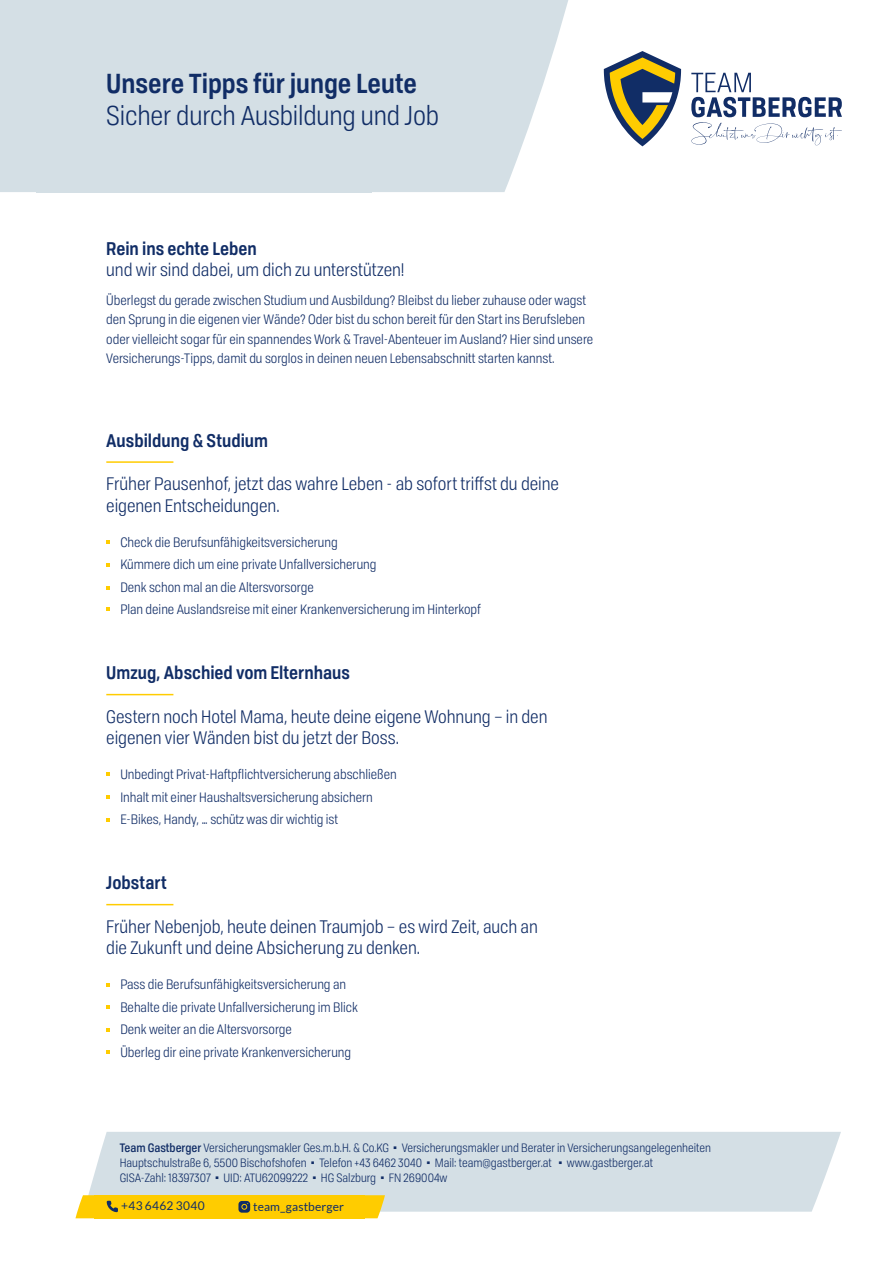
<style>
.page{position:relative;width:893px;height:1263px;background:#fff}
.page>*{position:absolute;margin:0;border:0;box-sizing:border-box;transform-origin:0 0}
.t1{font:27px "Tofino Pro Personal Narrow";letter-spacing:-.005em;color:#112d66}
.t2{font:600 27px "Tofino Pro Personal Narrow";color:#112d66}
.t3{font:18px/21.6px "Tofino Pro Personal Narrow";letter-spacing:-.005em;color:#112d66}
.t4{font:600 18px "Tofino Pro Personal Narrow";color:#112d66}
.t5{font:13.5px/22.5px "Tofino Pro Personal Narrow";color:#112d66}
.t6{font:12px/15px "Tofino Pro Personal Narrow";color:#112d66}
.t7{font:12px "Lato";letter-spacing:.01em;color:#112d66}
.t8{font:12px "Lato";letter-spacing:.03em;color:#112d66}
.s1{font-weight:500}
.s2{font-family:"Akzidenz Grotesk BQ";font-weight:300}
</style>
<div class="page">
<svg style="left:604px;top:51px;width:77px;height:95px"></svg>
<svg style="left:691px;top:73px;width:151px;height:72px"></svg>
<div style="left:88px;top:1132px;width:753px;height:80px;background:#d4dfe5"></div>
<svg style="left:365px;top:1195px;width:20px;height:23px"></svg>
<div style="left:94px;top:1195px;width:271px;height:23px;background:#fc0"></div>
<svg style="left:75px;top:1195px;width:43px;height:23px"></svg>
<svg style="left:238px;top:1201px;width:12px;height:12px"></svg>
<svg style="left:372px;top:0;width:196px;height:192px;fill:#d4dfe5"></svg>
<div style="left:0;top:0;width:36px;height:192px;background:#d4dfe5"></div>
<div style="left:36px;top:0;width:336px;height:192px;background:#d4dfe5"></div>
<hr style="left:106px;top:461px;width:67px;height:2px;background:#fc0">
<svg style="left:106px;top:540px;width:4px;height:4px"></svg>
<svg style="left:106px;top:563px;width:4px;height:4px"></svg>
<svg style="left:106px;top:586px;width:4px;height:3px"></svg>
<svg style="left:106px;top:607px;width:4px;height:4px"></svg>
<hr style="left:106px;top:694px;width:67px;height:1px;background:#fc0">
<svg style="left:106px;top:773px;width:4px;height:3px"></svg>
<svg style="left:106px;top:796px;width:4px;height:3px"></svg>
<svg style="left:106px;top:818px;width:4px;height:4px"></svg>
<hr style="left:106px;top:904px;width:67px;height:1px;background:#fc0">
<svg style="left:106px;top:983px;width:4px;height:3px"></svg>
<svg style="left:106px;top:1006px;width:4px;height:3px"></svg>
<svg style="left:106px;top:1028px;width:4px;height:4px"></svg>
<svg style="left:106px;top:1050px;width:4px;height:3px"></svg>
<h1 class="t2" style="left:106px;top:63px;width:312px">Unsere Tipps für junge Leute</h1>
<h1 class="t1" style="left:106px;top:97px;width:334px">Sicher durch Ausbildung und Job</h1>
<h2 class="t4" style="left:106px;top:235px;width:152px">Rein ins echte Leben</h2>
<h2 class="t3" style="left:106px;top:258px;width:300px">und wir sind dabei, um dich zu unterstützen!</h2>
<p class="t5" style="left:106px;top:289px;width:488px;line-height:19.5px">Überlegst du gerade zwischen Studium und Ausbildung? Bleibst du lieber zuhause oder wagst den Sprung in die eigenen vier Wände? Oder bist du schon bereit für den Start ins Berufsleben oder vielleicht sogar für ein spannendes Work &amp; Travel-Abenteuer im Ausland? Hier sind unsere Versicherungs-Tipps, damit du sorglos in deinen neuen Lebensabschnitt starten kannst.</p>
<h2 class="t4" style="left:106px;top:426px;width:163px">Ausbildung &amp; Studium</h2>
<h2 class="t3" style="left:106px;top:472px;width:454px">Früher Pausenhof, jetzt das wahre Leben - ab sofort triffst du deine eigenen Entscheidungen.</h2>
<p class="t5" style="left:120px;top:530px;width:362px">Check die Berufsunfähigkeitsversicherung<br>Kümmere dich um eine private Unfallversicherung<br>Denk schon mal an die Altersvorsorge<br>Plan deine Auslandsreise mit einer Krankenversicherung im Hinterkopf</p>
<h2 class="t4" style="left:106px;top:659px;width:245px">Umzug, Abschied vom Elternhaus</h2>
<h2 class="t3" style="left:106px;top:704px;width:443px">Gestern noch Hotel Mama, heute deine eigene Wohnung – in den eigenen vier Wänden bist du jetzt der Boss.</h2>
<p class="t5" style="left:120px;top:762px;width:278px">Unbedingt Privat-Haftpflichtversicherung abschließen<br>Inhalt mit einer Haushaltsversicherung absichern<br>E-Bikes, Handy, … schütz was dir wichtig ist</p>
<h2 class="t4" style="left:106px;top:869px;width:62px">Jobstart</h2>
<h2 class="t3" style="left:106px;top:914px;width:433px">Früher Nebenjob, heute deinen Traumjob – es wird Zeit, auch an die Zukunft und deine Absicherung zu denken.</h2>
<p class="t5" style="left:120px;top:972px;width:239px">Pass die Berufsunfähigkeitsversicherung an Behalte die private Unfallversicherung im Blick Denk weiter an die Altersvorsorge<br>Überleg dir eine private Krankenversicherung</p>
<p class="t6" style="left:120px;top:1140px;width:593px"><span class="s1">Team Gastberger</span> Versicherungsmakler Ges.m.b.H. &amp; Co.KG <span class="s2">•</span> Versicherungsmakler und Berater in Versicherungsangelegenheiten<br>Hauptschulstraße 6, 5500 Bischofshofen <span class="s2">•</span> Telefon +43 6462 3040 <span class="s2">•</span> Mail: team@gastberger.at <span class="s2">•</span> www.gastberger.at<br>GISA-Zahl: 18397307 <span class="s2">•</span> UID: ATU62099222 <span class="s2">•</span> HG Salzburg <span class="s2">•</span> FN 269004w</p>
<p class="t8" style="left:121px;top:1199px;width:85px">+43 6462 3040</p>
<p class="t7" style="left:253px;top:1199px;width:92px">team_gastberger</p>
</div>
